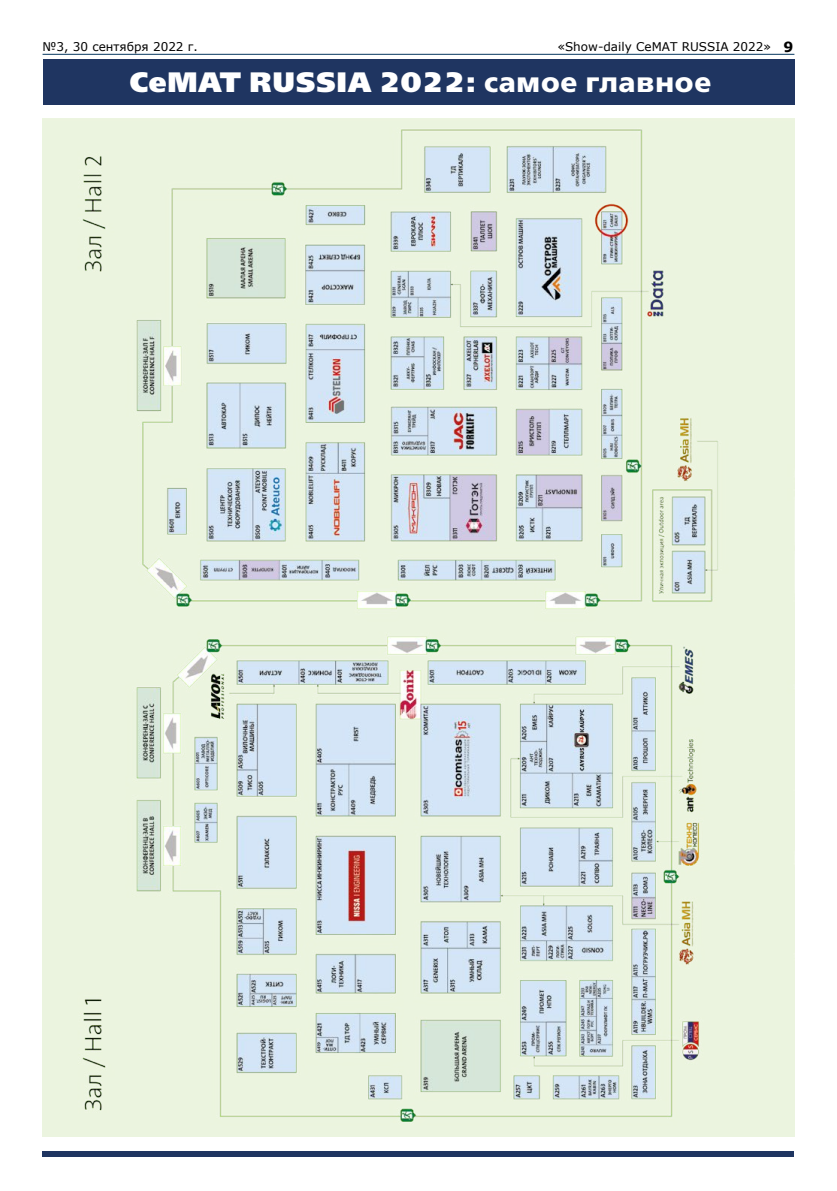
<style>
.page{position:relative;width:837px;height:1191px;background:#fff}
.page>*{position:absolute;margin:0;border:0;box-sizing:border-box;transform-origin:0 0}
.t1{font:28px "Free Set Extra Bold C";letter-spacing:.03em;color:#fff}
.t2{font:700 14px "Verdana";color:#000}
.t3{font:12px "Verdana";color:#000}
.s1{font-family:"Free Set Bold C"}
</style>
<div class="page">
<div style="left:43px;top:59px;width:751px;height:45px;background:#1f3561"></div>
<hr style="left:43px;top:54px;width:751px;height:1px;background:#06375e">
<div style="left:43px;top:1151px;width:751px;height:6px;background:#1f3561"></div>
<img style="left:43px;top:119px;width:751px;height:1017px">
<p class="t3" style="left:43px;top:38px;width:157px">№3, 30 сентября 2022 г.</p>
<p class="t3" style="left:557px;top:38px;width:215px">«Show-daily CeMAT RUSSIA 2022»</p>
<h1 class="t1" style="left:130px;top:66px;width:583px">CeMAT RUSSIA 2022: <span class="s1">самое главное</span></h1>
<p class="t2" style="left:783px;top:37px;width:11px">9</p>
</div>
